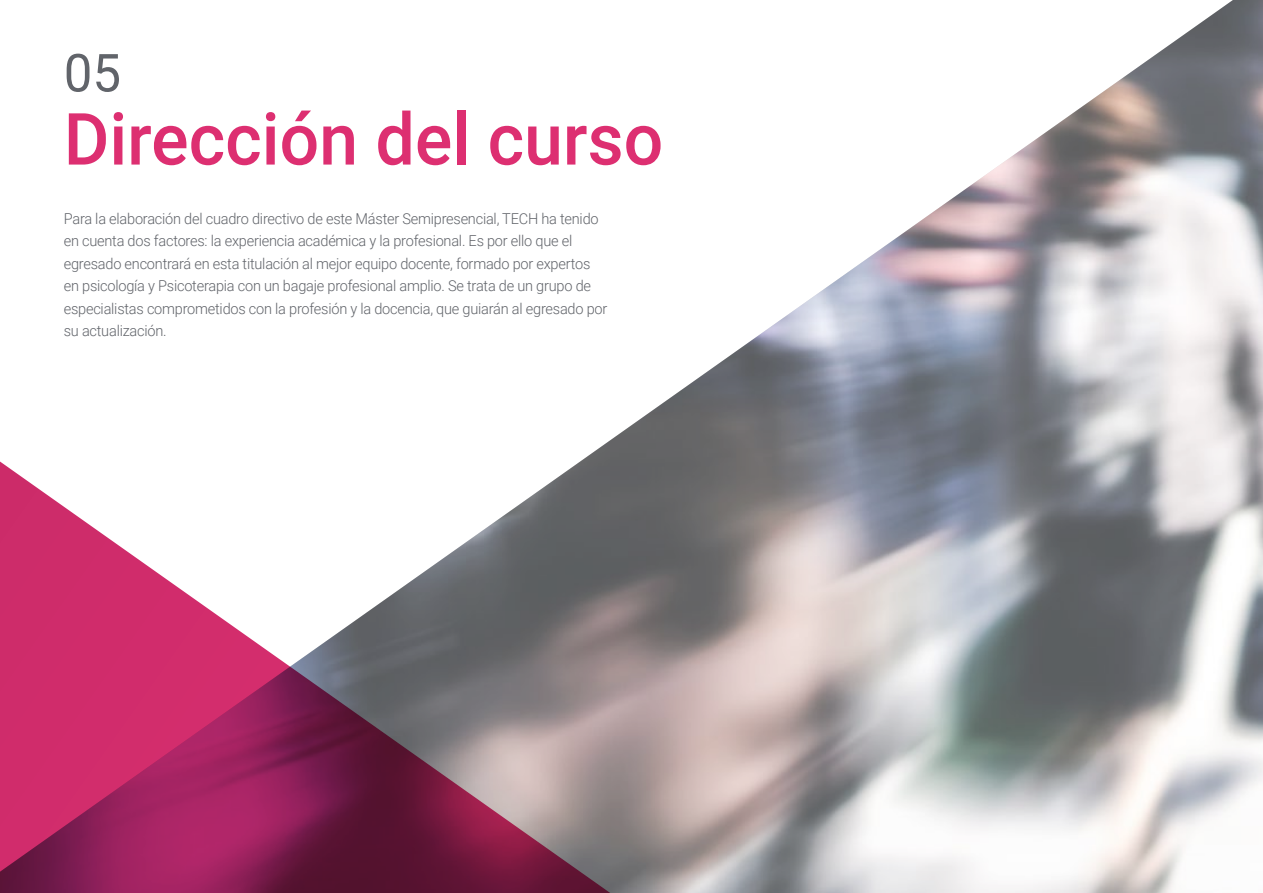
<style>
.page{position:relative;width:1263px;height:893px;background:#fff}
.page>*{position:absolute;margin:0;border:0;box-sizing:border-box;transform-origin:0 0}
.t1{font:500 72px "Roboto";color:#dd2f71}
.t2{font:52.5px "Roboto";color:#61646a}
.t3{font:300 15px/22.5px "Roboto";letter-spacing:-.015em;color:#61646a}
</style>
<div class="page">
<img style="left:602px;top:0;width:661px;height:893px">
<svg style="left:0;top:446px;width:640px;height:447px"></svg>
<h2 class="t2" style="left:64px;top:36px;width:59px">05</h2>
<h1 class="t1" style="left:64px;top:89px;width:601px">Dirección del curso</h1>
<p class="t3" style="left:64px;top:207px;width:545px">Para la elaboración del cuadro directivo de este Máster Semipresencial, TECH ha tenido en cuenta dos factores: la experiencia académica y la profesional. Es por ello que el egresado encontrará en esta titulación al mejor equipo docente, formado por expertos en psicología y Psicoterapia con un bagaje profesional amplio. Se trata de un grupo de especialistas comprometidos con la profesión y la docencia, que guiarán al egresado por su actualización.</p>
</div>
